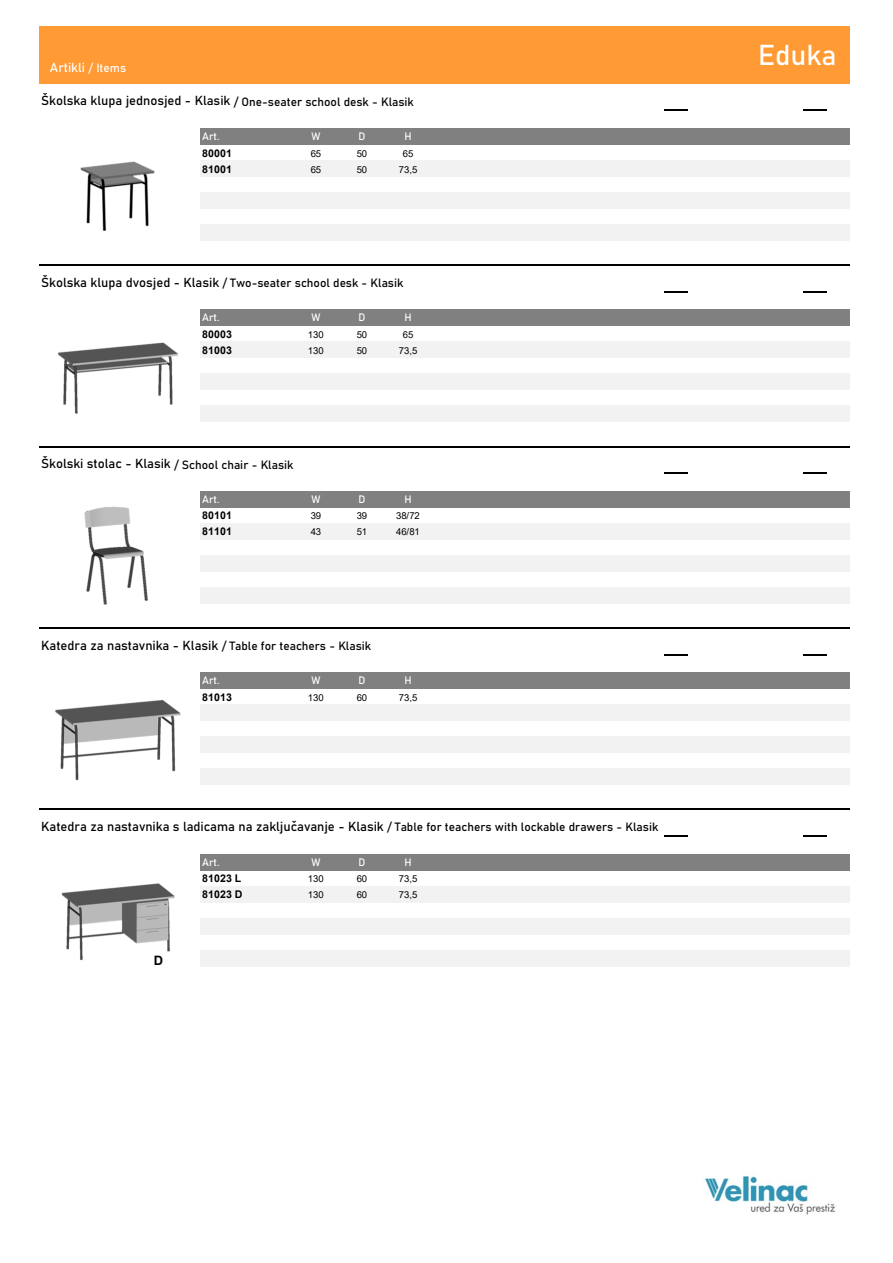
<style>
.page{position:relative;width:893px;height:1263px;background:#fff}
.page>*{position:absolute;margin:0;border:0;box-sizing:border-box;transform-origin:0 0}
.t1{font:28.5px "Bahnschrift";color:#fff}
.t2{font:12.9px "Bahnschrift";letter-spacing:-.005em;color:#000}
.t3{font:12.9px "Bahnschrift";color:#fff}
.t4{font:700 12.9px "Arial";color:#000}
.t5{font:11.85px "Bahnschrift";color:#000}
.t6{font:700 10.65px/16px "Arial";letter-spacing:.005em;color:#000}
.t7{font:10.65px "Bahnschrift";letter-spacing:-.005em;color:#fff}
.t8{font:9.6px "Arial";letter-spacing:-.01em;color:#000}
.s1{font-size:11.85px}
.s2{font-size:12.9px}
</style>
<div class="page">
<div style="left:39px;top:26px;width:810px;height:58px;background:#ff9a34"></div>
<div style="left:200px;top:128px;width:649px;height:16px;background:#808080"></div>
<div style="left:200px;top:160px;width:649px;height:16px;background:#f2f2f2"></div>
<div style="left:200px;top:192px;width:649px;height:16px;background:#f2f2f2"></div>
<div style="left:200px;top:224px;width:649px;height:16px;background:#f2f2f2"></div>
<div style="left:200px;top:310px;width:649px;height:16px;background:#808080"></div>
<div style="left:200px;top:342px;width:649px;height:16px;background:#f2f2f2"></div>
<div style="left:200px;top:374px;width:649px;height:16px;background:#f2f2f2"></div>
<div style="left:200px;top:406px;width:649px;height:16px;background:#f2f2f2"></div>
<div style="left:200px;top:491px;width:649px;height:16px;background:#808080"></div>
<div style="left:200px;top:523px;width:649px;height:16px;background:#f2f2f2"></div>
<div style="left:200px;top:555px;width:649px;height:16px;background:#f2f2f2"></div>
<div style="left:200px;top:587px;width:649px;height:16px;background:#f2f2f2"></div>
<div style="left:200px;top:672px;width:649px;height:17px;background:#808080"></div>
<div style="left:200px;top:705px;width:649px;height:16px;background:#f2f2f2"></div>
<div style="left:200px;top:737px;width:649px;height:16px;background:#f2f2f2"></div>
<div style="left:200px;top:769px;width:649px;height:16px;background:#f2f2f2"></div>
<div style="left:200px;top:854px;width:649px;height:16px;background:#808080"></div>
<div style="left:200px;top:886px;width:649px;height:16px;background:#f2f2f2"></div>
<div style="left:200px;top:918px;width:649px;height:16px;background:#f2f2f2"></div>
<div style="left:200px;top:950px;width:649px;height:16px;background:#f2f2f2"></div>
<svg style="left:664px;top:110px;width:24px;height:1px"></svg>
<svg style="left:664px;top:291px;width:24px;height:1px"></svg>
<svg style="left:664px;top:473px;width:24px;height:1px"></svg>
<svg style="left:664px;top:654px;width:24px;height:1px"></svg>
<svg style="left:664px;top:836px;width:24px;height:1px"></svg>
<svg style="left:803px;top:110px;width:23px;height:1px"></svg>
<hr style="left:39px;top:265px;width:810px;height:1px;background:#000">
<svg style="left:803px;top:291px;width:23px;height:1px"></svg>
<hr style="left:39px;top:446px;width:810px;height:1px;background:#000">
<svg style="left:803px;top:473px;width:23px;height:1px"></svg>
<hr style="left:39px;top:627px;width:810px;height:2px;background:#000">
<svg style="left:803px;top:654px;width:23px;height:1px"></svg>
<hr style="left:39px;top:809px;width:810px;height:1px;background:#000">
<svg style="left:803px;top:836px;width:23px;height:1px"></svg>
<img style="left:58px;top:342px;width:120px;height:72px">
<img style="left:80px;top:161px;width:75px;height:70px">
<img style="left:84px;top:506px;width:64px;height:99px">
<img style="left:55px;top:699px;width:126px;height:82px">
<img style="left:61px;top:883px;width:114px;height:78px">
<img style="left:703px;top:1175px;width:133px;height:40px">
<p class="t3" style="left:50px;top:59px;width:78px">Artikli <span class="s1">/ Items</span></p>
<p class="t2" style="left:41px;top:93px;width:374px">Školska klupa jednosjed - Klasik <span class="s1">/ One-seater school desk - Klasik</span></p>
<p class="t7" style="left:202px;top:129px;width:19px">Art.</p>
<p class="t7" style="left:311px;top:129px;width:10px">W</p>
<p class="t7" style="left:358px;top:129px;width:8px">D</p>
<p class="t7" style="left:404px;top:129px;width:9px">H</p>
<p class="t6" style="left:202px;top:145px;width:31px">80001<br>81001</p>
<p class="t8" style="left:310px;top:148px;width:12px">65</p>
<p class="t8" style="left:357px;top:148px;width:12px">50</p>
<p class="t8" style="left:403px;top:148px;width:12px">65</p>
<p class="t8" style="left:310px;top:164px;width:12px">65</p>
<p class="t8" style="left:357px;top:164px;width:12px">50</p>
<p class="t8" style="left:399px;top:164px;width:20px">73,5</p>
<p class="t5" style="left:41px;top:275px;width:364px"><span class="s2">Školska klupa dvosjed - Klasik</span> / Two-seater school desk - Klasik</p>
<p class="t7" style="left:202px;top:311px;width:19px">Art.</p>
<p class="t7" style="left:311px;top:311px;width:10px">W</p>
<p class="t7" style="left:358px;top:311px;width:8px">D</p>
<p class="t7" style="left:404px;top:311px;width:9px">H</p>
<p class="t6" style="left:202px;top:326px;width:31px">80003</p>
<p class="t8" style="left:308px;top:329px;width:17px">130</p>
<p class="t8" style="left:357px;top:329px;width:12px">50</p>
<p class="t8" style="left:403px;top:329px;width:12px">65</p>
<p class="t6" style="left:202px;top:342px;width:31px">81003</p>
<p class="t8" style="left:308px;top:345px;width:17px">130</p>
<p class="t8" style="left:357px;top:345px;width:12px">50</p>
<p class="t8" style="left:399px;top:345px;width:20px">73,5</p>
<p class="t2" style="left:41px;top:456px;width:254px">Školski stolac - Klasik <span class="s1">/ School chair - Klasik</span></p>
<p class="t7" style="left:202px;top:492px;width:19px">Art.</p>
<p class="t7" style="left:311px;top:492px;width:10px">W</p>
<p class="t7" style="left:358px;top:492px;width:8px">D</p>
<p class="t7" style="left:404px;top:492px;width:9px">H</p>
<p class="t6" style="left:202px;top:508px;width:31px">80101</p>
<p class="t8" style="left:310px;top:511px;width:12px">39</p>
<p class="t8" style="left:357px;top:511px;width:12px">39</p>
<p class="t8" style="left:396px;top:511px;width:25px">38/72</p>
<p class="t6" style="left:202px;top:524px;width:31px">81101</p>
<p class="t8" style="left:310px;top:527px;width:12px">43</p>
<p class="t8" style="left:357px;top:527px;width:12px">51</p>
<p class="t8" style="left:396px;top:527px;width:25px">46/81</p>
<p class="t2" style="left:41px;top:637px;width:331px">Katedra za nastavnika - Klasik <span class="s1">/ Table for teachers - Klasik</span></p>
<p class="t7" style="left:202px;top:674px;width:19px">Art.</p>
<p class="t7" style="left:311px;top:674px;width:10px">W</p>
<p class="t7" style="left:358px;top:674px;width:8px">D</p>
<p class="t7" style="left:404px;top:674px;width:9px">H</p>
<p class="t6" style="left:202px;top:689px;width:31px">81013</p>
<p class="t8" style="left:308px;top:692px;width:17px">130</p>
<p class="t8" style="left:357px;top:692px;width:12px">60</p>
<p class="t8" style="left:399px;top:692px;width:20px">73,5</p>
<p class="t2" style="left:41px;top:818px;width:618px">Katedra za nastavnika s ladicama na zaključavanje - Klasik <span class="s1">/ Table for teachers with lockable drawers - Klasik</span></p>
<p class="t7" style="left:202px;top:855px;width:19px">Art.</p>
<p class="t7" style="left:311px;top:855px;width:10px">W</p>
<p class="t7" style="left:358px;top:855px;width:8px">D</p>
<p class="t7" style="left:404px;top:855px;width:9px">H</p>
<p class="t6" style="left:202px;top:871px;width:41px">81023 L</p>
<p class="t8" style="left:308px;top:874px;width:17px">130</p>
<p class="t8" style="left:357px;top:874px;width:12px">60</p>
<p class="t8" style="left:399px;top:874px;width:20px">73,5</p>
<p class="t4" style="left:154px;top:953px;width:11px">D</p>
<p class="t6" style="left:202px;top:887px;width:42px">81023 D</p>
<p class="t8" style="left:308px;top:890px;width:17px">130</p>
<p class="t8" style="left:357px;top:890px;width:12px">60</p>
<p class="t8" style="left:399px;top:890px;width:20px">73,5</p>
<h1 class="t1" style="left:758px;top:37px;width:80px">Eduka</h1>
</div>
